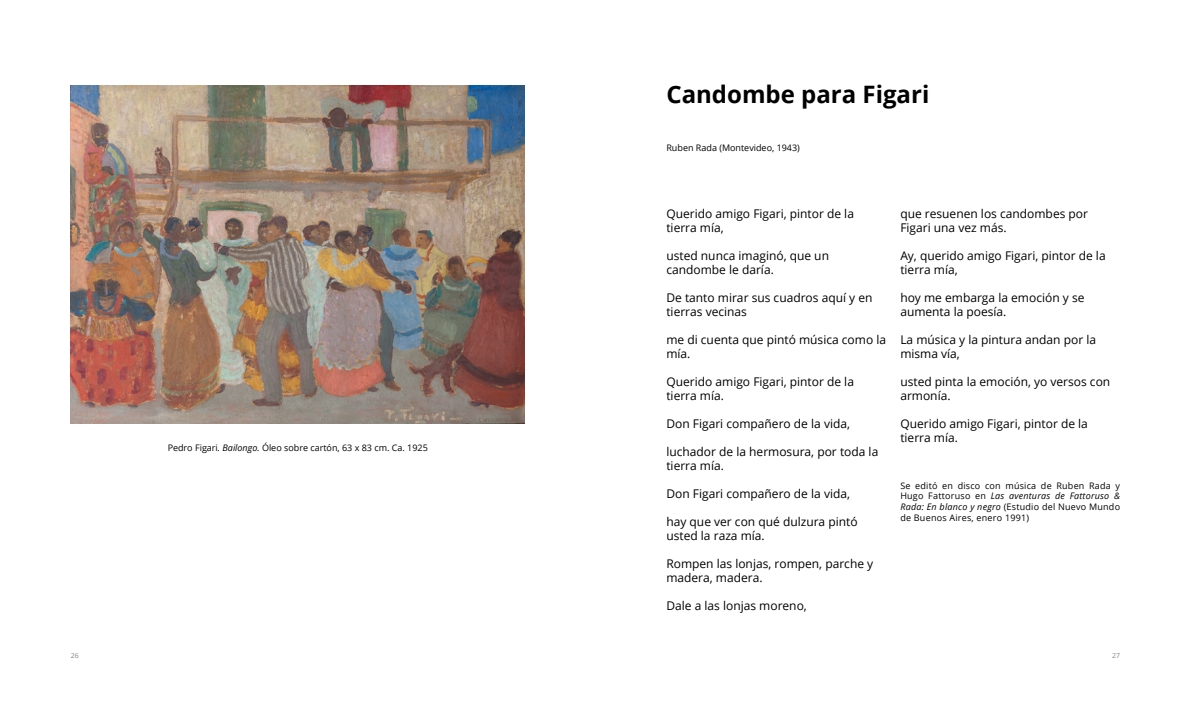
<style>
.page{position:relative;width:1191px;height:709px;background:#fff}
.page>*{position:absolute;margin:0;border:0;box-sizing:border-box;transform-origin:0 0}
.t1{font:700 24px "Open Sans";color:#000}
.t2{font:12px/14px "Open Sans";color:#000}
.t3{font:9px/10.8px "Open Sans";color:#000;text-align:justify}
.t4{font:7px "Open Sans";color:#878787}
.s1{font-style:italic}
</style>
<div class="page">
<img style="left:71px;top:85px;width:453px;height:339px">
<p class="t3" style="left:168px;top:442px;width:262px">Pedro Figari<span class="s1">. Bailongo.</span> Óleo sobre cartón, 63 x 83 cm. Ca. 1925</p>
<h1 class="t1" style="left:666px;top:78px;width:264px">Candombe para Figari</h1>
<p class="t3" style="left:666px;top:142px;width:135px">Ruben Rada (Montevideo, 1943)</p>
<p class="t2" style="left:666px;top:206px;width:189px">Querido amigo Figari, pintor de la tierra mía,</p>
<p class="t2" style="left:666px;top:248px;width:164px">usted nunca imaginó, que un candombe le daría.</p>
<p class="t2" style="left:666px;top:290px;width:208px">De tanto mirar sus cuadros aquí y en tierras vecinas</p>
<p class="t2" style="left:666px;top:332px;width:221px">me di cuenta que pintó música como la mía.</p>
<p class="t2" style="left:666px;top:374px;width:189px">Querido amigo Figari, pintor de la tierra mía.</p>
<p class="t2" style="left:666px;top:416px;width:185px">Don Figari compañero de la vida,</p>
<p class="t2" style="left:666px;top:444px;width:213px">luchador de la hermosura, por toda la tierra mía.</p>
<p class="t2" style="left:666px;top:486px;width:185px">Don Figari compañero de la vida,</p>
<p class="t2" style="left:666px;top:514px;width:193px">hay que ver con qué dulzura pintó usted la raza mía.</p>
<p class="t2" style="left:666px;top:556px;width:208px">Rompen las lonjas, rompen, parche y madera, madera.</p>
<p class="t2" style="left:666px;top:598px;width:142px">Dale a las lonjas moreno,</p>
<p class="t2" style="left:900px;top:206px;width:189px">que resuenen los candombes por<br>Figari una vez más.</p>
<p class="t2" style="left:900px;top:248px;width:207px">Ay, querido amigo Figari, pintor de la tierra mía,</p>
<p class="t2" style="left:900px;top:290px;width:186px">hoy me embarga la emoción y se aumenta la poesía.</p>
<p class="t2" style="left:900px;top:332px;width:197px">La música y la pintura andan por la misma vía,</p>
<p class="t2" style="left:900px;top:374px;width:211px">usted pinta la emoción, yo versos con armonía.</p>
<p class="t2" style="left:900px;top:416px;width:189px">Querido amigo Figari, pintor de la tierra mía.</p>
<p class="t3" style="left:900px;top:479px;width:221px">Se editó en disco con música de Ruben Rada y Hugo Fattoruso en <span class="s1">Las aventuras de Fattoruso &amp; Rada: En blanco y negro</span> (Estudio del Nuevo Mundo de Buenos Aires, enero 1991)</p>
<p class="t4" style="left:71px;top:650px;width:10px">26</p>
<p class="t4" style="left:1112px;top:650px;width:10px">27</p>
</div>
